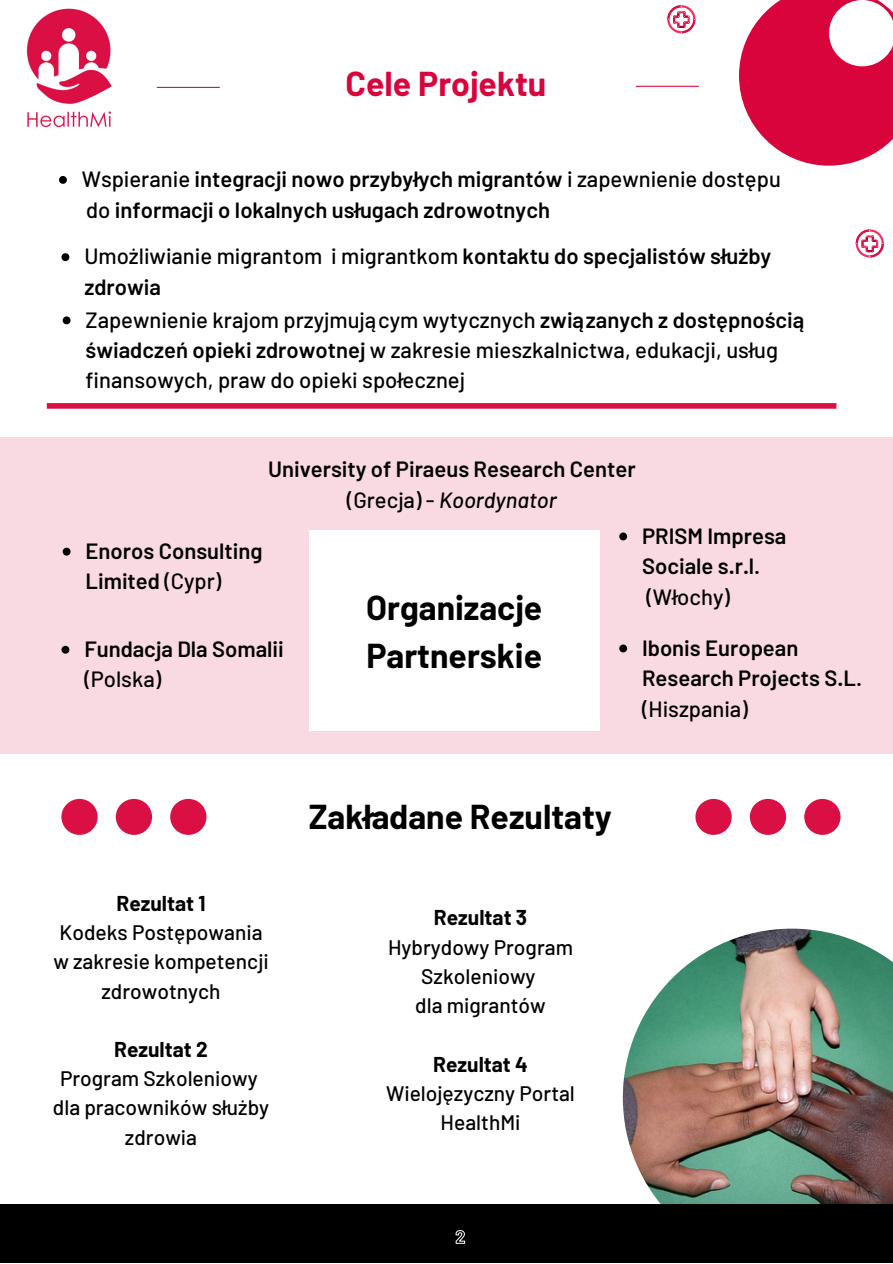
<style>
.page{position:relative;width:893px;height:1264px;background:#fff}
.page>*{position:absolute;margin:0;border:0;box-sizing:border-box;transform-origin:0 0}
.t1{font:700 33.75px/47.2px "Barlow";color:#000}
.t2{font:700 33.75px "Barlow";color:#d8043b}
.t3{font:600 22.05px/30.3px "Barlow";color:#000}
.t4{font:500 22.05px/30.3px "Barlow";color:#000}
.t5{font:500 21px/29.2px "Barlow";color:#000;text-align:center}
.t6{font:700 21px "Barlow";color:#000}
.s1{font-weight:500}
.s2{font-weight:600}
.s3{font-weight:500;font-style:italic}
</style>
<div class="page">
<div style="left:0;top:438px;width:892px;height:316px;background:#f9dae2"></div>
<div style="left:309px;top:530px;width:290px;height:200px;background:#fff"></div>
<hr style="left:157px;top:87px;width:63px;height:1px;background:#da1044">
<div style="left:47px;top:403px;width:789px;height:6px;background:#da1044"></div>
<svg style="left:695px;top:799px;width:145px;height:35px"></svg>
<svg style="left:61px;top:799px;width:145px;height:35px"></svg>
<img style="left:622px;top:928px;width:270px;height:276px">
<img style="left:26px;top:8px;width:86px;height:120px">
<svg style="left:667px;top:5px;width:28px;height:28px"></svg>
<svg style="left:739px;top:0;width:153px;height:166px"></svg>
<svg style="left:855px;top:229px;width:28px;height:28px"></svg>
<div style="left:0;top:1204px;width:892px;height:58px;background:#000"></div>
<svg style="left:455px;top:1230px;width:10px;height:13px"></svg>
<svg style="left:59px;top:176px;width:8px;height:8px"></svg>
<svg style="left:63px;top:316px;width:8px;height:8px"></svg>
<svg style="left:619px;top:532px;width:8px;height:8px"></svg>
<svg style="left:61px;top:253px;width:8px;height:8px"></svg>
<hr style="left:635px;top:86px;width:63px;height:1px;background:#da1044">
<svg style="left:619px;top:644px;width:8px;height:8px"></svg>
<svg style="left:63px;top:547px;width:8px;height:8px"></svg>
<svg style="left:61px;top:645px;width:8px;height:8px"></svg>
<h1 class="t2" style="left:345px;top:63px;width:202px">Cele Projektu</h1>
<p class="t3" style="left:82px;top:163px;width:700px"><span class="s1">Wspieranie</span> integracji nowo przybyłych migrantów <span class="s1">i zapewnienie dostępu do</span> informacji o lokalnych usługach zdrowotnych</p>
<p class="t3" style="left:84px;top:240px;width:688px"><span class="s1">Umożliwianie migrantom i migrantkom</span> kontaktu do specjalistów służby zdrowia</p>
<p class="t4" style="left:85px;top:304px;width:722px">Zapewnienie krajom przyjmującym wytycznych <span class="s2">związanych z dostępnością świadczeń opieki zdrowotnej</span> w zakresie mieszkalnictwa, edukacji, usług finansowych, praw do opieki społecznej</p>
<p class="t3" style="left:268px;top:453px;width:369px;text-align:center">University of Piraeus Research Center <span class="s1">(Grecja) -</span> <span class="s3">Koordynator</span></p>
<p class="t3" style="left:85px;top:535px;width:178px">Enoros Consulting<br>Limited <span class="s1">(Cypr)</span></p>
<p class="t3" style="left:84px;top:633px;width:201px">Fundacja Dla Somalii</p>
<p class="t4" style="left:84px;top:663px;width:78px">(Polska)</p>
<h1 class="t1" style="left:366px;top:583px;width:178px">Organizacje<br>Partnerskie</h1>
<p class="t3" style="left:642px;top:520px;width:146px">PRISM Impresa<br>Sociale s.r.l<span class="s1">. (Włochy)</span></p>
<p class="t3" style="left:642px;top:632px;width:221px">Ibonis European<br>Research Projects S.L<span class="s1">. (Hiszpania)</span></p>
<p class="t6" style="left:116px;top:889px;width:90px">Rezultat 1</p>
<p class="t5" style="left:53px;top:917px;width:217px">Kodeks Postępowania w zakresie kompetencji zdrowotnych</p>
<p class="t6" style="left:114px;top:1035px;width:95px">Rezultat 2</p>
<p class="t5" style="left:53px;top:1063px;width:218px">Program Szkoleniowy dla pracowników służby zdrowia</p>
<h1 class="t1" style="left:309px;top:791px;width:305px">Zakładane Rezultaty</h1>
<p class="t6" style="left:434px;top:904px;width:95px">Rezultat 3</p>
<p class="t5" style="left:388px;top:931px;width:186px">Hybrydowy Program<br>Szkoleniowy<br>dla migrantów</p>
<p class="t6" style="left:433px;top:1050px;width:96px">Rezultat 4</p>
<p class="t5" style="left:386px;top:1077px;width:190px">Wielojęzyczny Portal<br>HealthMi</p>
</div>
